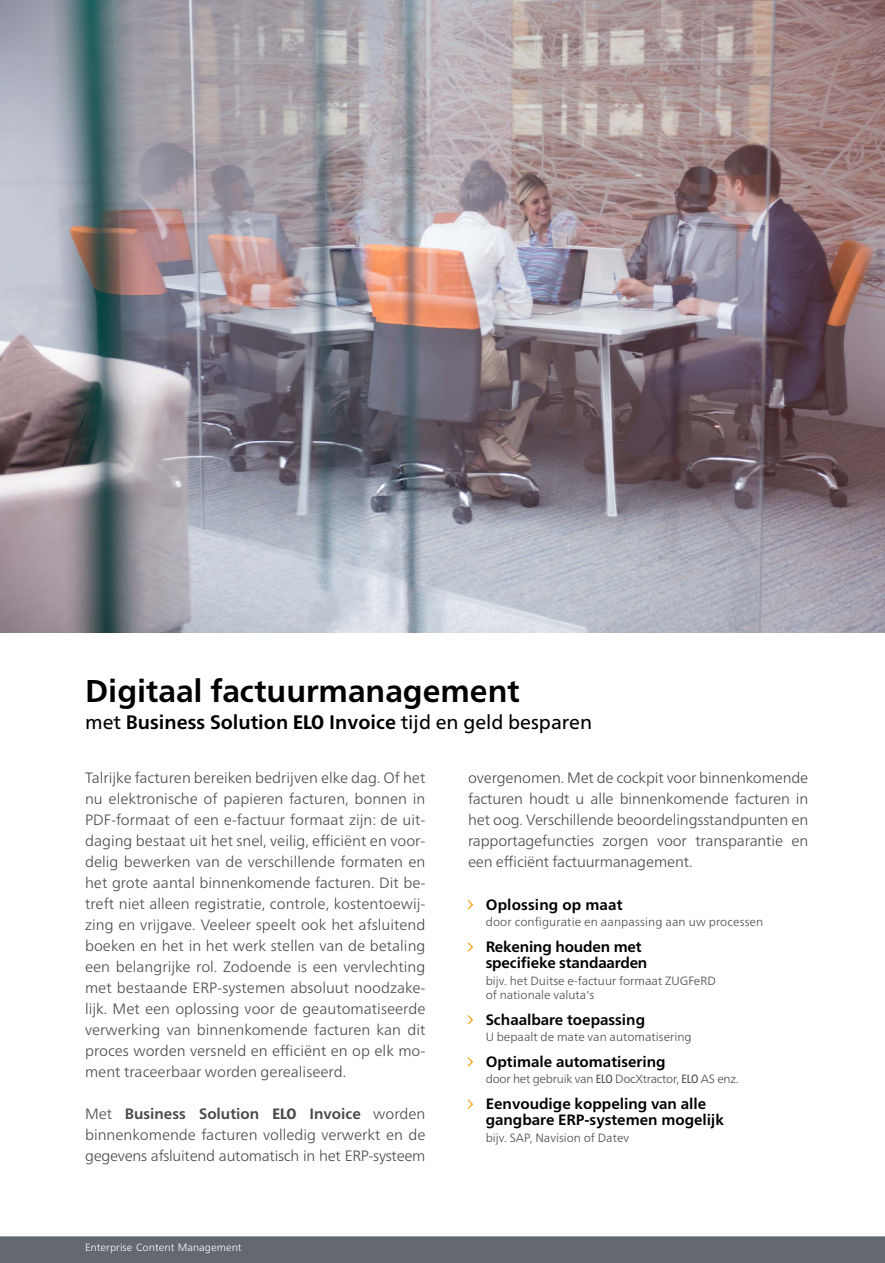
<style>
.page{position:relative;width:885px;height:1263px;background:#fff}
.page>*{position:absolute;margin:0;border:0;box-sizing:border-box;transform-origin:0 0}
.t1{font:700 31.5px "Frutiger Neue LTW1 G";color:#000}
.t2{font:700 19.5px "Frutiger Neue LTW1 G";color:#000}
.t3{font:300 15px/21px "Frutiger Neue LTW1 G";letter-spacing:-.01em;color:#4a4a49;text-align:justify}
.t4{font:700 15px/16.5px "Frutiger Neue LTW1 G";color:#000}
.t5{font:300 12px/14.4px "Frutiger Neue LTW1 G";color:#4a4a49}
.t6{font:300 12px "Frutiger Neue LTW1 G";letter-spacing:-.02em;color:#4a4a49}
.t7{font:300 10.5px "Frutiger Neue LTW1 G";color:#fff}
.s1{font-weight:400}
.s2{font-weight:800;font-stretch:condensed}
.s3{font-weight:700}
.s4{font-weight:400;font-stretch:condensed}
</style>
<div class="page">
<div style="left:0;top:1236px;width:884px;height:27px;background:#64696f"></div>
<svg style="left:467px;top:900px;width:6px;height:10px"></svg>
<img style="left:0;top:0;width:884px;height:633px">
<svg style="left:467px;top:942px;width:6px;height:10px"></svg>
<svg style="left:467px;top:1015px;width:6px;height:10px"></svg>
<svg style="left:467px;top:1057px;width:6px;height:10px"></svg>
<svg style="left:467px;top:1099px;width:6px;height:10px"></svg>
<h1 class="t1" style="left:85px;top:672px;width:436px">Digitaal factuurmanagement</h1>
<h2 class="t2" style="left:85px;top:710px;width:508px"><span class="s1">met</span> Business Solution <span class="s2">ELO</span> Invoice <span class="s1">tijd en geld besparen</span></h2>
<p class="t3" style="left:85px;top:767px;width:342px">Talrijke facturen bereiken bedrijven elke dag. Of het nu elektronische of papieren facturen, bonnen in PDF-formaat of een e-factuur formaat zijn: de uit&shy;daging bestaat uit het snel, veilig, efficiënt en voor&shy;delig bewerken van de verschillende formaten en het grote aantal binnenkomende facturen. Dit be&shy;treft niet alleen registratie, controle, kostentoewij&shy;zing en vrijgave. Veeleer speelt ook het afsluitend boeken en het in het werk stellen van de betaling een belangrijke rol. Zodoende is een vervlechting met bestaande ERP-systemen absoluut noodzake&shy;lijk. Met een oplossing voor de geautomatiseerde verwerking van binnenkomende facturen kan dit proces worden versneld en efficiënt en op elk mo&shy;ment traceerbaar worden gerealiseerd.</p>
<p class="t3" style="left:85px;top:1103px;width:342px">Met <span class="s3">Business Solution</span> <span class="s2">ELO</span> <span class="s3">Invoice</span> worden binnenkomende facturen volledig verwerkt en de gegevens afsluitend automatisch in het ERP-systeem</p>
<p class="t7" style="left:85px;top:1241px;width:158px">Enterprise Content Management</p>
<p class="t3" style="left:468px;top:767px;width:342px">overgenomen. Met de cockpit voor binnenkomende facturen houdt u alle binnenkomende facturen in het oog. Verschillende beoordelingsstandpunten en rapportagefuncties zorgen voor transparantie en een efficiënt factuurmanagement.</p>
<p class="t4" style="left:485px;top:896px;width:138px">Oplossing op maat</p>
<p class="t5" style="left:485px;top:915px;width:279px">door configuratie en aanpassing aan uw processen</p>
<p class="t4" style="left:485px;top:938px;width:163px">Rekening houden met specifieke standaarden</p>
<p class="t5" style="left:485px;top:973px;width:232px">bijv. het Duitse e-factuur formaat ZUGFeRD of nationale valuta's</p>
<p class="t4" style="left:485px;top:1011px;width:161px">Schaalbare toepassing</p>
<p class="t5" style="left:485px;top:1030px;width:207px">U bepaalt de mate van automatisering</p>
<p class="t4" style="left:485px;top:1053px;width:181px">Optimale automatisering</p>
<p class="t6" style="left:485px;top:1072px;width:254px">door het gebruik van <span class="s4">ELO</span> DocXtractor, <span class="s4">ELO</span> AS enz.</p>
<p class="t4" style="left:485px;top:1095px;width:240px">Eenvoudige koppeling van alle gangbare ERP-systemen mogelijk</p>
<p class="t5" style="left:485px;top:1130px;width:145px">bijv. SAP, Navision of Datev</p>
</div>
